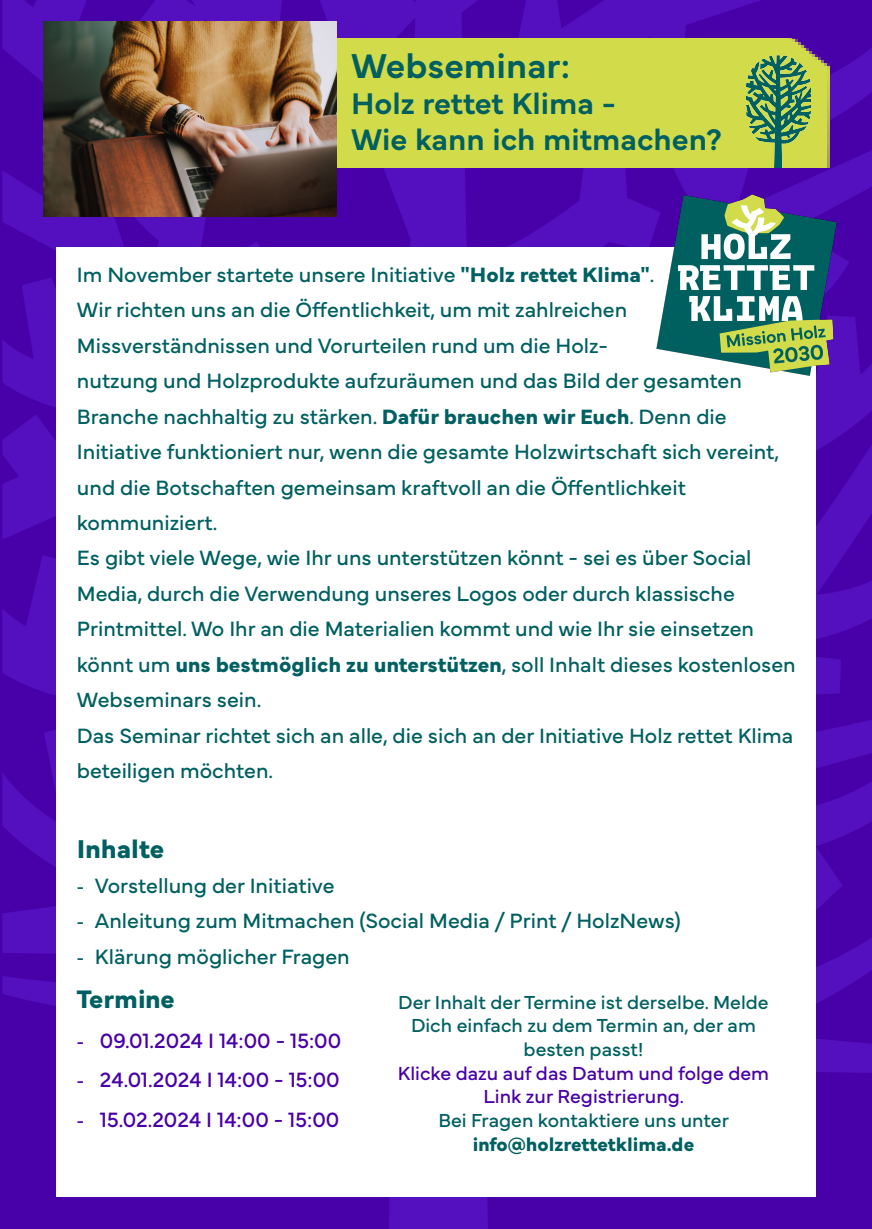
<style>
.page{position:relative;width:872px;height:1229px;background:#fff}
.page>*{position:absolute;margin:0;border:0;box-sizing:border-box;transform-origin:0 0}
.t1{font:600 36px "Mundial";color:#006061}
.t2{font:600 31.2px/35.6px "Mundial";color:#006061}
.t3{font:700 26.8px "Mundial";color:#006061}
.t4{font:700 26.4px "Mundial";color:#006061}
.t5{font:21.6px/35.4px "Mundial";color:#006061}
.t6{font:21.6px "Mundial";color:#4901a7}
.t7{font:19.6px/23.6px "Mundial";color:#006061;text-align:center}
.t8{font:19.6px/23.6px "Mundial";color:#4901a7;text-align:center}
.t9{font:700 19.6px "Mundial";color:#006061}
.s1{font-weight:700}
.s2{font-family:"Times New Roman"}
</style>
<div class="page">
<img style="left:0;top:0;width:872px;height:1229px">
<div style="left:336px;top:38px;width:494px;height:130px;background:#d2dc4b"></div>
<img style="left:43px;top:21px;width:293px;height:195px">
<img style="left:57px;top:248px;width:758px;height:732px">
<img style="left:57px;top:980px;width:758px;height:217px">
<img style="left:657px;top:195px;width:179px;height:180px">
<img style="left:746px;top:55px;width:64px;height:112px">
<h1 class="t1" style="left:351px;top:38px;width:220px">Webseminar:</h1>
<h2 class="t2" style="left:351px;top:83px;width:372px">Holz rettet Klima -<br>Wie kann ich mitmachen?</h2>
<p class="t5" style="left:77px;top:255px;width:720px">Im November startete unsere Initiative <span class="s1">"Holz rettet Klima"</span>.<br>Wir richten uns an die Öffentlichkeit, um mit zahlreichen Missverständnissen und Vorurteilen rund um die Holz-<br>nutzung und Holzprodukte aufzuräumen und das Bild der gesamten Branche nachhaltig zu stärken. <span class="s1">Dafür brauchen wir Euch</span>. Denn die Initiative funktioniert nur, wenn die gesamte Holzwirtschaft sich vereint, und die Botschaften gemeinsam kraftvoll an die Öffentlichkeit kommuniziert.<br>Es gibt viele Wege, wie Ihr uns unterstützen könnt - sei es über Social Media, durch die Verwendung unseres Logos oder durch klassische Printmittel. Wo Ihr an die Materialien kommt und wie Ihr sie einsetzen könnt um <span class="s1">uns bestmöglich zu unterstützen</span>, soll Inhalt dieses kostenlosen Webseminars sein.<br>Das Seminar richtet sich an alle, die sich an der Initiative Holz rettet Klima beteiligen möchten.</p>
<p class="t3" style="left:77px;top:827px;width:89px">Inhalte</p>
<p class="t5" style="left:77px;top:866px;width:259px"><span class="s2">-</span> Vorstellung der Initiative</p>
<p class="t5" style="left:77px;top:901px;width:605px"><span class="s2">-</span> Anleitung zum Mitmachen (Social Media / Print / HolzNews)</p>
<p class="t5" style="left:77px;top:937px;width:274px"><span class="s2">-</span> Klärung möglicher Fragen</p>
<p class="t7" style="left:398px;top:988px;width:372px">Der Inhalt der Termine ist derselbe. Melde<br>Dich einfach zu dem Termin an, der am besten passt!</p>
<p class="t8" style="left:398px;top:1059px;width:373px">Klicke dazu auf das Datum und folge dem<br>Link zur Registrierung.</p>
<p class="t7" style="left:438px;top:1106px;width:292px">Bei Fragen kontaktiere uns unter</p>
<p class="t9" style="left:473px;top:1128px;width:223px">info@holzrettetklima.de</p>
<p class="t4" style="left:77px;top:979px;width:99px">Termine</p>
<p class="t6" style="left:77px;top:1023px;width:266px"><span class="s2">-</span> 09.01.2024 I 14:00 - 15:00</p>
<p class="t6" style="left:77px;top:1063px;width:264px"><span class="s2">-</span> 24.01.2024 I 14:00 - 15:00</p>
<p class="t6" style="left:77px;top:1102px;width:264px"><span class="s2">-</span> 15.02.2024 I 14:00 - 15:00</p>
</div>
